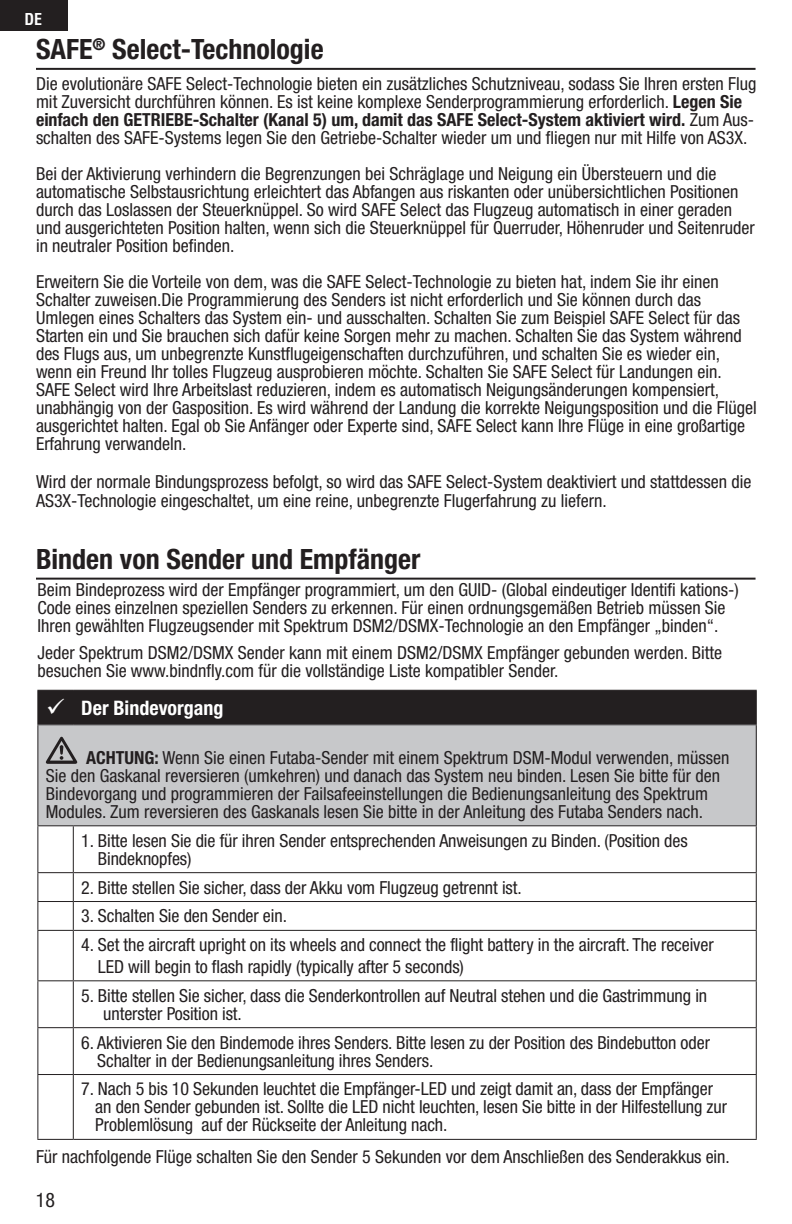
<style>
.page{position:relative;width:792px;height:1224px;background:#fff}
.page>*{position:absolute;margin:0;border:0;box-sizing:border-box;transform-origin:0 0}
.t1{font:700 condensed 28px "Helvetica Neue LT Std";color:#231f20}
.Body{font:700 condensed 20px "Helvetica Neue LT Std";color:#fff}
.t2{font:condensed 20px "Helvetica Neue LT Std";color:#231f20}
.Body_Text{font:condensed 18px/18px "Helvetica Neue LT Std";color:#231f20}
.Body-2{font:condensed 18px/18px "Helvetica Neue LT Std";color:#231f20}
.t3{font:700 condensed 16px "Helvetica LT Std";color:#fff}
.s1{font-weight:700}
</style>
<div class="page">
<div style="left:0;top:0;width:67px;height:31px;background:#231f20"></div>
<hr style="left:36px;top:68px;width:720px;height:2px;background:#231f20">
<hr style="left:36px;top:578px;width:720px;height:2px;background:#231f20">
<div style="left:38px;top:725px;width:718px;height:101px;background:#c7c8ca"></div>
<svg style="left:38px;top:826px;width:718px;height:313px"></svg>
<hr style="left:37px;top:690px;width:36px;height:1px;background:#231f20">
<hr style="left:37px;top:691px;width:1px;height:33px;background:#231f20">
<hr style="left:73px;top:690px;width:684px;height:1px;background:#231f20">
<hr style="left:756px;top:691px;width:1px;height:33px;background:#231f20">
<hr style="left:37px;top:724px;width:36px;height:1px;background:#231f20">
<hr style="left:37px;top:725px;width:1px;height:100px;background:#231f20">
<hr style="left:73px;top:724px;width:684px;height:1px;background:#231f20">
<hr style="left:756px;top:725px;width:1px;height:100px;background:#231f20">
<hr style="left:37px;top:825px;width:36px;height:1px;background:#231f20">
<hr style="left:37px;top:826px;width:1px;height:46px;background:#231f20">
<hr style="left:73px;top:825px;width:684px;height:1px;background:#231f20">
<hr style="left:73px;top:826px;width:1px;height:46px;background:#231f20">
<hr style="left:756px;top:826px;width:1px;height:46px;background:#231f20">
<hr style="left:37px;top:872px;width:36px;height:1px;background:#231f20">
<hr style="left:73px;top:872px;width:684px;height:1px;background:#231f20">
<hr style="left:37px;top:901px;width:36px;height:1px;background:#231f20">
<svg style="left:37px;top:873px;width:1px;height:57px"></svg>
<hr style="left:73px;top:901px;width:684px;height:1px;background:#231f20">
<svg style="left:73px;top:873px;width:1px;height:57px"></svg>
<svg style="left:756px;top:873px;width:1px;height:57px"></svg>
<hr style="left:37px;top:930px;width:36px;height:1px;background:#231f20">
<hr style="left:37px;top:931px;width:1px;height:49px;background:#231f20">
<hr style="left:73px;top:930px;width:684px;height:1px;background:#231f20">
<hr style="left:73px;top:931px;width:1px;height:49px;background:#231f20">
<hr style="left:756px;top:931px;width:1px;height:49px;background:#231f20">
<hr style="left:37px;top:980px;width:36px;height:1px;background:#231f20">
<hr style="left:37px;top:981px;width:1px;height:46px;background:#231f20">
<hr style="left:73px;top:980px;width:684px;height:1px;background:#231f20">
<hr style="left:73px;top:981px;width:1px;height:46px;background:#231f20">
<hr style="left:756px;top:981px;width:1px;height:46px;background:#231f20">
<hr style="left:37px;top:1027px;width:36px;height:1px;background:#231f20">
<hr style="left:37px;top:1028px;width:1px;height:46px;background:#231f20">
<hr style="left:73px;top:1027px;width:684px;height:1px;background:#231f20">
<hr style="left:73px;top:1028px;width:1px;height:46px;background:#231f20">
<hr style="left:756px;top:1028px;width:1px;height:46px;background:#231f20">
<hr style="left:37px;top:1074px;width:36px;height:1px;background:#231f20">
<hr style="left:37px;top:1075px;width:1px;height:64px;background:#231f20">
<hr style="left:73px;top:1074px;width:684px;height:1px;background:#231f20">
<hr style="left:73px;top:1075px;width:1px;height:64px;background:#231f20">
<hr style="left:756px;top:1075px;width:1px;height:64px;background:#231f20">
<hr style="left:37px;top:1139px;width:36px;height:1px;background:#231f20">
<hr style="left:73px;top:1139px;width:684px;height:1px;background:#231f20">
<svg style="left:46px;top:737px;width:31px;height:27px"></svg>
<div style="left:38px;top:690px;width:718px;height:35px;background:#231f20"></div>
<p class="t3" style="left:25px;top:10px;width:19px">DE</p>
<p class="t1" style="left:36px;top:32px;width:289px">SAFE<sup>®</sup> Select-Technologie</p>
<p class="Body_Text" style="left:36px;top:74px;width:722px">Die evolutionäre SAFE Select-Technologie bieten ein zusätzliches Schutzniveau, sodass Sie Ihren ersten Flug mit Zuversicht durchführen können. Es ist keine komplexe Senderprogrammierung erforderlich. <span class="s1">Legen Sie einfach den GETRIEBE-Schalter (Kanal 5) um, damit das SAFE Select-System aktiviert wird.</span> Zum Aus&shy;schalten des SAFE-Systems legen Sie den Getriebe-Schalter wieder um und fliegen nur mit Hilfe von AS3X.</p>
<p class="Body_Text" style="left:36px;top:164px;width:720px">Bei der Aktivierung verhindern die Begrenzungen bei Schräglage und Neigung ein Übersteuern und die automatische Selbstausrichtung erleichtert das Abfangen aus riskanten oder unübersichtlichen Positionen durch das Loslassen der Steuerknüppel. So wird SAFE Select das Flugzeug automatisch in einer geraden und ausgerichteten Position halten, wenn sich die Steuerknüppel für Querruder, Höhenruder und Seitenruder in neutraler Position befinden.</p>
<p class="Body_Text" style="left:36px;top:272px;width:722px">Erweitern Sie die Vorteile von dem, was die SAFE Select-Technologie zu bieten hat, indem Sie ihr einen Schalter zuweisen.Die Programmierung des Senders ist nicht erforderlich und Sie können durch das Umlegen eines Schalters das System ein- und ausschalten. Schalten Sie zum Beispiel SAFE Select für das Starten ein und Sie brauchen sich dafür keine Sorgen mehr zu machen. Schalten Sie das System während des Flugs aus, um unbegrenzte Kunstflugeigenschaften durchzuführen, und schalten Sie es wieder ein, wenn ein Freund Ihr tolles Flugzeug ausprobieren möchte. Schalten Sie SAFE Select für Landungen ein.<br>SAFE Select wird Ihre Arbeitslast reduzieren, indem es automatisch Neigungsänderungen kompensiert, unabhängig von der Gasposition. Es wird während der Landung die korrekte Neigungsposition und die Flügel ausgerichtet halten. Egal ob Sie Anfänger oder Experte sind, SAFE Select kann Ihre Flüge in eine großartige Erfahrung verwandeln.</p>
<p class="Body_Text" style="left:36px;top:472px;width:717px;line-height:19px">Wird der normale Bindungsprozess befolgt, so wird das SAFE Select-System deaktiviert und stattdessen die<br>AS3X-Technologie eingeschaltet, um eine reine, unbegrenzte Flugerfahrung zu liefern.</p>
<p class="t1" style="left:36px;top:542px;width:386px">Binden von Sender und Empfänger</p>
<p class="Body-2" style="left:37px;top:581px;width:703px">Beim Bindeprozess wird der Empfänger programmiert, um den GUID- (Global eindeutiger Identifi kations-)<br>Code eines einzelnen speziellen Senders zu erkennen. Für einen ordnungsgemäßen Betrieb müssen Sie<br>Ihren gewählten Flugzeugsender mit Spektrum DSM2/DSMX-Technologie an den Empfänger „binden“.</p>
<p class="Body-2" style="left:37px;top:644px;width:686px">Jeder Spektrum DSM2/DSMX Sender kann mit einem DSM2/DSMX Empfänger gebunden werden. Bitte besuchen Sie www.bindnfly.com für die vollständige Liste kompatibler Sender.</p>
<p class="Body" style="left:81px;top:695px;width:144px">Der Bindevorgang</p>
<p class="Body-2" style="left:46px;top:748px;width:685px;text-indent:40px"><span class="s1">ACHTUNG:</span> Wenn Sie einen Futaba-Sender mit einem Spektrum DSM-Modul verwenden, müssen Sie den Gaskanal reversieren (umkehren) und danach das System neu binden. Lesen Sie bitte für den Bindevorgang und programmieren der Failsafeeinstellungen die Bedienungsanleitung des Spektrum Modules. Zum reversieren des Gaskanals lesen Sie bitte in der Anleitung des Futaba Senders nach.</p>
<p class="Body-2" style="left:98px;top:831px;width:591px;text-indent:-17px">1. Bitte lesen Sie die für ihren Sender entsprechenden Anweisungen zu Binden. (Position des<br>Bindeknopfes)</p>
<p class="Body-2" style="left:81px;top:878px;width:442px">2. Bitte stellen Sie sicher, dass der Akku vom Flugzeug getrennt ist.</p>
<p class="Body-2" style="left:81px;top:907px;width:207px">3. Schalten Sie den Sender ein.</p>
<p class="Body-2" style="left:98px;top:934px;width:617px;line-height:21.6px;text-indent:-17px">4. Set the aircraft upright on its wheels and connect the flight battery in the aircraft. The receiver<br>LED will begin to flash rapidly (typically after 5 seconds)</p>
<p class="Body-2" style="left:103px;top:986px;width:605px;text-indent:-22px">5. Bitte stellen Sie sicher, dass die Senderkontrollen auf Neutral stehen und die Gastrimmung in unterster Position ist.</p>
<p class="Body-2" style="left:97px;top:1033px;width:614px;text-indent:-16px">6. Aktivieren Sie den Bindemode ihres Senders. Bitte lesen zu der Position des Bindebutton oder<br>Schalter in der Bedienungsanleitung ihres Senders.</p>
<p class="Body-2" style="left:95px;top:1080px;width:633px;text-indent:-14px">7. Nach 5 bis 10 Sekunden leuchtet die Empfänger-LED und zeigt damit an, dass der Empfänger an den Sender gebunden ist. Sollte die LED nicht leuchten, lesen Sie bitte in der Hilfestellung zur<br>Problemlösung auf der Rückseite der Anleitung nach.</p>
<p class="Body-2" style="left:36px;top:1148px;width:695px">Für nachfolgende Flüge schalten Sie den Sender 5 Sekunden vor dem Anschließen des Senderakkus ein.</p>
<p class="t2" style="left:36px;top:1188px;width:21px">18</p>
</div>
